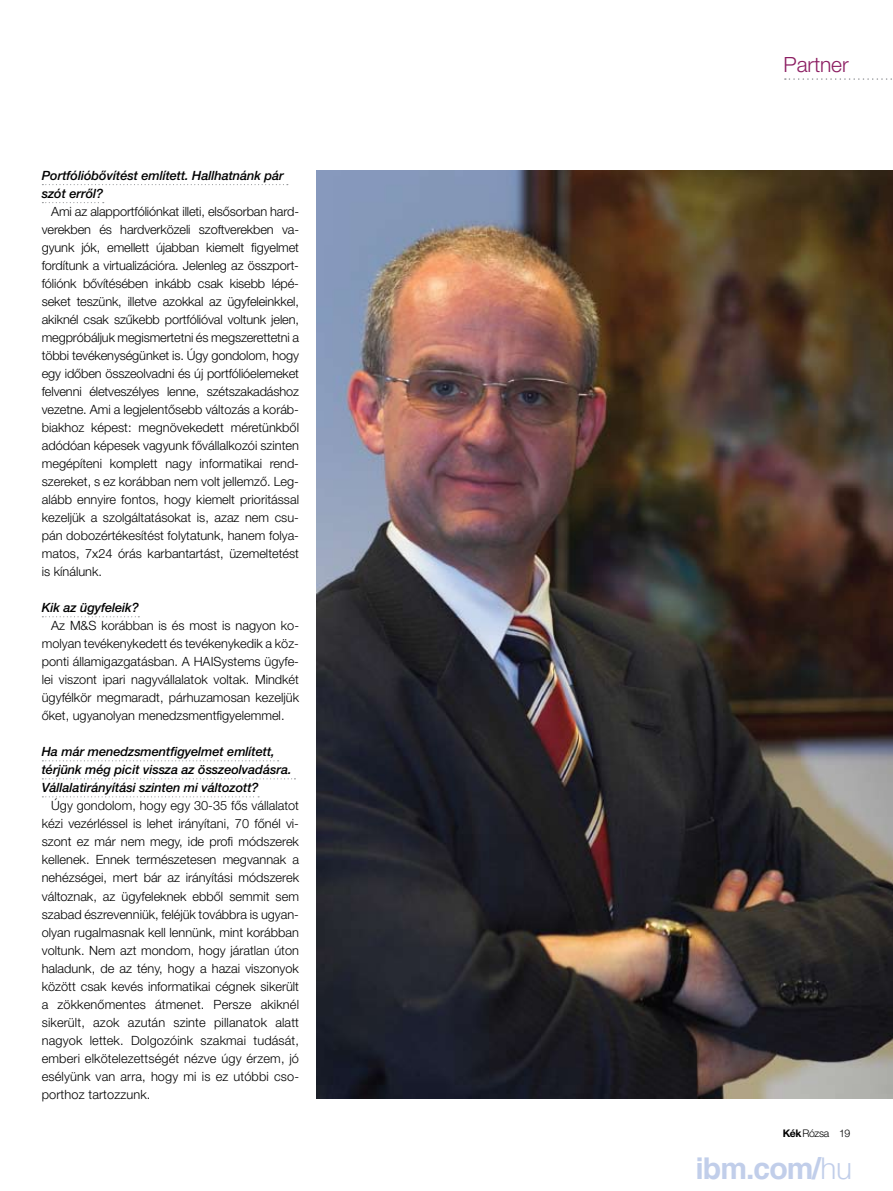
<style>
.page{position:relative;width:893px;height:1191px;background:#fff}
.page>*{position:absolute;margin:0;border:0;box-sizing:border-box;transform-origin:0 0}
.t1{font:700 30px "H Helvetica";letter-spacing:-.03em;color:#c1ceea}
.t2{font:300 21px "Helvetica M";letter-spacing:-.005em;color:#8c1e62}
.t3{font:300 12.75px/18px "Helvetica M";color:#000}
.t4{font:italic 500 12.75px/18px "Helvetica M";letter-spacing:-.005em;color:#000}
.t5{font:300 10.5px "Helvetica M";letter-spacing:-.03em;color:#000}
.s1{font-weight:300;font-style:normal}
.s2{font-weight:700}
.s3{font-weight:300}
</style>
<div class="page">
<img style="left:317px;top:170px;width:575px;height:928px">
<svg style="left:42px;top:184px;width:246px;height:1px"></svg>
<svg style="left:42px;top:202px;width:62px;height:1px"></svg>
<svg style="left:42px;top:616px;width:97px;height:1px"></svg>
<svg style="left:42px;top:760px;width:236px;height:1px"></svg>
<svg style="left:42px;top:778px;width:253px;height:1px"></svg>
<svg style="left:42px;top:796px;width:217px;height:1px"></svg>
<svg style="left:784px;top:78px;width:108px;height:2px"></svg>
<p class="t4" style="left:42px;top:166px;width:243px">Portfólióbővítést említett. Hallhatnánk pár szót erről?</p>
<p class="t3" style="left:42px;top:202px;width:259px;text-indent:9px">Ami az alapportfóliónkat illeti, elsősorban hard verekben és hardverközeli szoftverekben va gyunk jók, emellett újabban kiemelt figyelmet fordítunk a virtualizációra. Jelenleg az összport fóliónk bővítésében inkább csak kisebb lépé seket teszünk, illetve azokkal az ügyfeleinkkel, akiknél csak szűkebb portfólióval voltunk jelen, megpróbáljuk megismertetni és megszerettetni a többi tevékenységünket is. Úgy gondolom, hogy egy időben összeolvadni és új portfólióelemeket felvenni életveszélyes lenne, szétszakadáshoz vezetne. Ami a legjelentősebb változás a koráb biakhoz képest: megnövekedett méretünkből adódóan képesek vagyunk fővállalkozói szinten megépíteni komplett nagy informatikai rend szereket, s ez korábban nem volt jellemző. Leg alább ennyire fontos, hogy kiemelt prioritással kezeljük a szolgáltatásokat is, azaz nem csu pán dobozértékesítést folytatunk, hanem folya matos, 7x24 órás karbantartást, üzemeltetést is kínálunk.</p>
<p class="t4" style="left:42px;top:598px;width:99px">Kik az ügyfeleik?</p>
<p class="t3" style="left:42px;top:616px;width:254px;text-align:right">Az M&amp;S korábban is és most is nagyon ko molyan tevékenykedett és tevékenykedik a köz</p>
<p class="t3" style="left:42px;top:670px;width:259px;text-align:justify">lei viszont ipari nagyvállalatok voltak. Mindkét ügyfélkör megmaradt, párhuzamosan kezeljük őket, ugyanolyan menedzsmentfigyelemmel.</p>
<p class="t4" style="left:42px;top:742px;width:234px">Ha már menedzsmentfigyelmet említett,</p>
<p class="t4" style="left:42px;top:779px;width:218px">Vállalatirányítási szinten mi változott?</p>
<p class="t3" style="left:42px;top:796px;width:259px;text-indent:9px">Úgy gondolom, hogy egy 30-35 fős vállalatot kézi vezérléssel is lehet irányítani, 70 főnél vi szont ez már nem megy, ide profi módszerek kellenek. Ennek természetesen megvannak a nehézségei, mert bár az irányítási módszerek változnak, az ügyfeleknek ebből semmit sem szabad észrevenniük, feléjük továbbra is ugyan olyan rugalmasnak kell lennünk, mint korábban voltunk. Nem azt mondom, hogy járatlan úton haladunk, de az tény, hogy a hazai viszonyok között csak kevés informatikai cégnek sikerült a zökkenőmentes átmenet. Persze akiknél sikerült, azok azután szinte pillanatok alatt nagyok lettek. Dolgozóink szakmai tudását, emberi elkötelezettségét nézve úgy érzem, jó esélyünk van arra, hogy mi is ez utóbbi cso porthoz tartozzunk.</p>
<p class="t3" style="left:42px;top:652px;width:259px">ponti államigazgatásban. A HAISystems ügyfe -</p>
<p class="t4" style="left:42px;top:760px;width:259px">térjünk még picit vissza az összeolvadásra. <span class="s1">-</span></p>
<p class="t3" style="left:296px;top:796px;width:5px">-</p>
<h2 class="t2" style="left:783px;top:52px;width:67px">Partner</h2>
<p class="t5" style="left:782px;top:1126px;width:69px"><span class="s2">Kék</span> Rózsa 19</p>
<h1 class="t1" style="left:695px;top:1150px;width:158px">ibm.com/<span class="s3">hu</span></h1>
</div>
